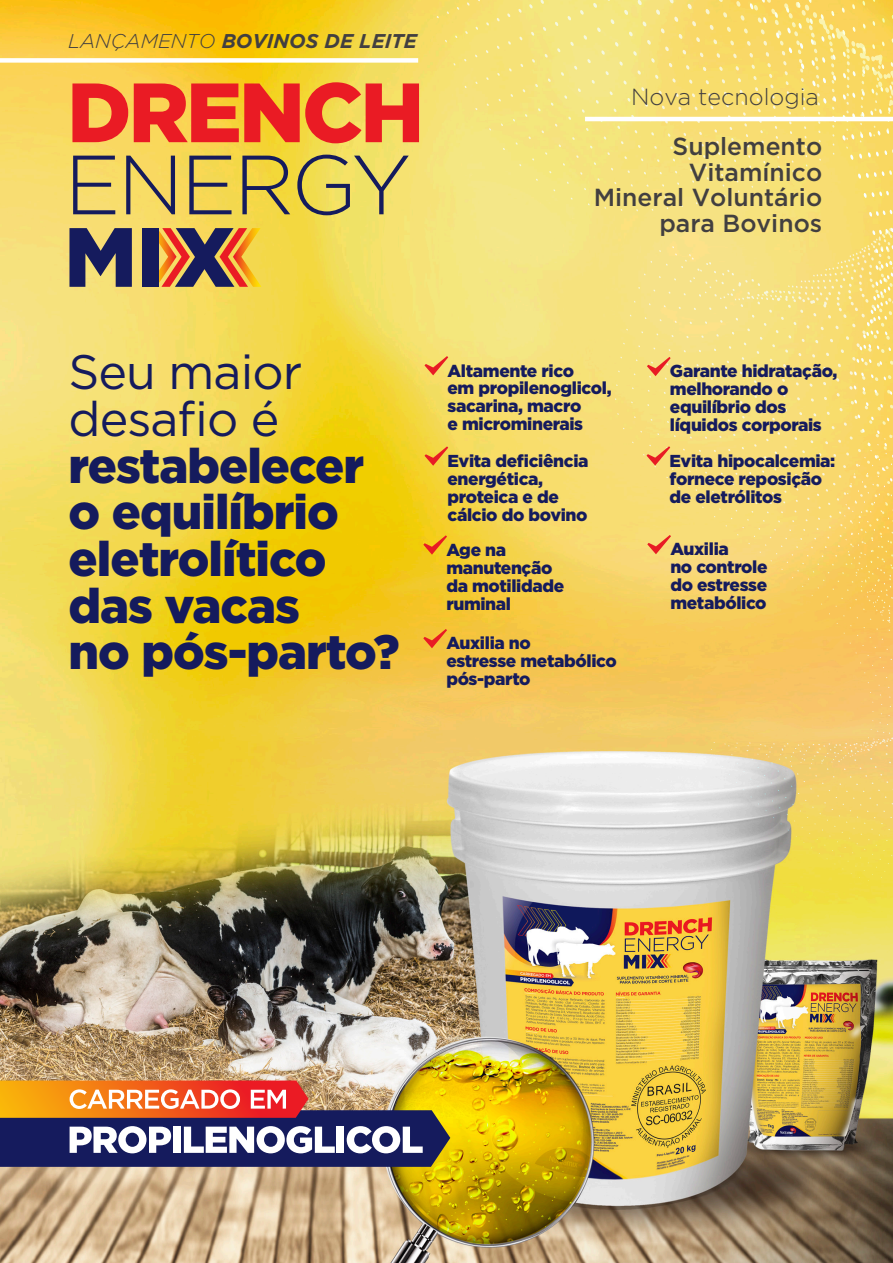
<style>
.page{position:relative;width:893px;height:1263px;background:#fff}
.page>*{position:absolute;margin:0;border:0;box-sizing:border-box;transform-origin:0 0}
.t1{font:900 83.85px "Gotham";letter-spacing:-.035em;color:#ea1b24}
.t2{font:300 83.85px "Gotham";letter-spacing:-.035em;color:#151b5d}
.t3{font:900 48.3px/46.7px "Gotham";letter-spacing:-.02em;color:#151b5d}
.t4{font:48.3px/46.7px "Gotham";letter-spacing:-.02em;color:#151b5d}
.t5{font:500 24.75px/25.8px "Gotham";color:#423f40;text-align:right}
.t6{font:300 23.25px "Gotham";color:#423f40}
.t7{font:italic 700 19.95px "Gotham";color:#423f40}
.t8{font:900 17.25px/18px "Gotham";letter-spacing:-.02em;color:#151b5d}
.s1{font-weight:300}
</style>
<div class="page">
<img style="left:0;top:0;width:893px;height:1263px">
<svg style="left:844px;top:0;width:49px;height:672px;background:#f9d869"></svg>
<svg style="left:616px;top:262px;width:264px;height:592px;background:#f3d67b"></svg>
<svg style="left:69px;top:228px;width:63px;height:59px;background:#545163"></svg>
<svg style="left:159px;top:228px;width:102px;height:59px;background:#ab7147"></svg>
<div style="left:143px;top:228px;width:16px;height:59px;background:#151b5d"></div>
<div style="left:0;top:58px;width:418px;height:5px;background:#fff"></div>
<hr style="left:585px;top:117px;width:308px;height:4px;background:#fff">
<svg style="left:0;top:1080px;width:450px;height:87px"></svg>
<svg style="left:647px;top:357px;width:24px;height:19px"></svg>
<svg style="left:646px;top:446px;width:24px;height:20px"></svg>
<svg style="left:647px;top:535px;width:24px;height:19px"></svg>
<svg style="left:423px;top:535px;width:24px;height:20px"></svg>
<svg style="left:424px;top:446px;width:24px;height:20px"></svg>
<svg style="left:424px;top:356px;width:24px;height:19px"></svg>
<svg style="left:423px;top:629px;width:24px;height:19px"></svg>
<p class="t7" style="left:68px;top:28px;width:350px"><span class="s1">LANÇAMENTO</span> BOVINOS DE LEITE</p>
<h1 class="t1" style="left:67px;top:55px;width:358px">DRENCH</h1>
<h1 class="t2" style="left:64px;top:132px;width:348px">ENERGY</h1>
<h3 class="t6" style="left:631px;top:83px;width:189px">Nova tecnologia</h3>
<h3 class="t5" style="left:594px;top:133px;width:230px">Suplemento<br>Vitamínico<br>Mineral Voluntário para Bovinos</h3>
<h2 class="t4" style="left:69px;top:348px;width:235px">Seu maior desafio é</h2>
<h2 class="t3" style="left:69px;top:442px;width:332px">restabelecer o equilíbrio eletrolítico das vacas<br>no pós-parto?</h2>
<p class="t8" style="left:447px;top:361px;width:166px">Altamente rico<br>em propilenoglicol, sacarina, macro<br>e microminerais</p>
<p class="t8" style="left:447px;top:452px;width:143px">Evita deficiência energética, proteica e de cálcio do bovino</p>
<p class="t8" style="left:446px;top:540px;width:120px">Age na manutenção da motilidade ruminal</p>
<p class="t8" style="left:446px;top:634px;width:172px">Auxilia no<br>estresse metabólico pós-parto</p>
<p class="t8" style="left:670px;top:362px;width:169px">Garante hidratação, melhorando o equilíbrio dos líquidos corporais</p>
<p class="t8" style="left:669px;top:451px;width:167px">Evita hipocalcemia: fornece reposição de eletrólitos</p>
<p class="t8" style="left:670px;top:540px;width:99px">Auxilia<br>no controle do estresse metabólico</p>
</div>
